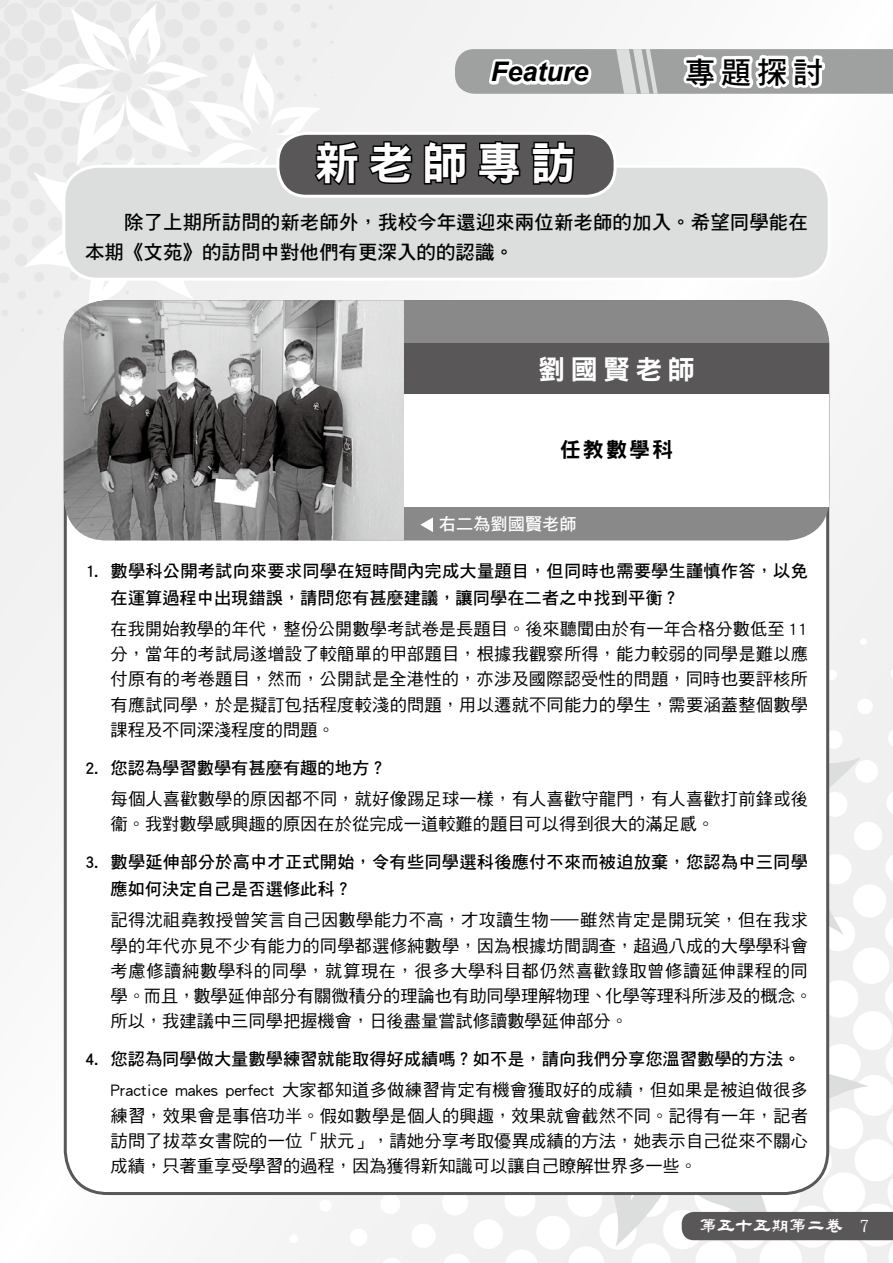
<style>
.page{position:relative;width:893px;height:1263px;background:#f6f6f6}
.page>*{position:absolute;margin:0;border:0;box-sizing:border-box;transform-origin:0 0}
.t1{font:45px "DF Hei Std W9";letter-spacing:.2em;color:#fff}
.t2{font:30px "DF Hei Std W7";color:#000}
.t3{font:italic 700 27px "Arial";color:#000}
.t4{font:27px "DF Hei Std W9";letter-spacing:.2em;color:#fff}
.t5{font:21px "DF Hei Std W9";letter-spacing:.1em;color:#000}
.t6{font:19.5px/30px "DF Hei Std W7";color:#000}
.t7{font:17.25px/25.2px "DF Hei Std W5";letter-spacing:.01em;color:#000;text-align:justify}
.t8{font:17.25px/27px "DF Hei Std W7";color:#000}
.t9{font:17.25px "DF Hei Std W7";color:#fff}
.t10{font:15.45px "winman tun 10002";color:#fff;scale:1.16 1}
</style>
<div class="page">
<svg style="left:829px;top:656px;width:32px;height:288px"></svg>
<svg style="left:535px;top:944px;width:334px;height:302px"></svg>
<svg style="left:1px;top:0;width:262px;height:349px"></svg>
<svg style="left:0;top:0;width:1px;height:282px"></svg>
<div style="left:64px;top:166px;width:765px;height:113px;background:#dcdddd;border-radius:34px"></div>
<div style="left:62px;top:165px;width:769px;height:116px;border:3px solid #fff;border-radius:34px"></div>
<div style="left:278px;top:133px;width:337px;height:63px;background:#595757;border-radius:28px"></div>
<div style="left:276px;top:132px;width:341px;height:66px;border:3px solid #fff;border-radius:28px"></div>
<svg style="left:20px;top:3px;width:394px;height:319px"></svg>
<svg style="left:423px;top:140px;width:44px;height:45px"></svg>
<svg style="left:478px;top:141px;width:43px;height:44px"></svg>
<svg style="left:531px;top:141px;width:44px;height:44px"></svg>
<div style="left:65px;top:302px;width:763px;height:891px;background:#fff;border-radius:43px"></div>
<div style="left:404px;top:300px;width:425px;height:240px;background:#898989"></div>
<div style="left:337px;top:344px;width:492px;height:50px;background:#595757"></div>
<div style="left:337px;top:394px;width:492px;height:113px;background:#fff"></div>
<svg style="left:420px;top:517px;width:13px;height:15px"></svg>
<img style="left:64px;top:300px;width:340px;height:240px">
<svg style="left:455px;top:49px;width:438px;height:45px"></svg>
<div style="left:682px;top:1212px;width:211px;height:28px;background:#595757"></div>
<h3 class="t3" style="left:491px;top:54px;width:99px">Feature</h3>
<h2 class="t2" style="left:685px;top:56px;width:139px">專題探討</h2>
<h1 class="t1" style="left:314px;top:139px;width:263px">新老師專訪</h1>
<p class="t6" style="left:85px;top:207px;width:724px">　　除了上期所訪問的新老師外，我校今年還迎來兩位新老師的加入。希望同學能在本期《文苑》的訪問中對他們有更深入的的認識。</p>
<h3 class="t4" style="left:538px;top:354px;width:158px">劉國賢老師</h3>
<p class="t5" style="left:560px;top:438px;width:115px">任教數學科</p>
<p class="t9" style="left:439px;top:515px;width:139px">右二為劉國賢老師</p>
<p class="t8" style="left:111px;top:557px;width:699px;text-indent:-26px">1. 數學科公開考試向來要求同學在短時間內完成大量題目，但同時也需要學生謹慎作答，以免在運算過程中出現錯誤，請問您有甚麼建議，讓同學在二者之中找到平衡？</p>
<p class="t7" style="left:111px;top:616px;width:699px">在我開始教學的年代，整份公開數學考試卷是長題目。後來聽聞由於有一年合格分數低至 11分，當年的考試局遂增設了較簡單的甲部題目，根據我觀察所得，能力較弱的同學是難以應付原有的考卷題目，然而，公開試是全港性的，亦涉及國際認受性的問題，同時也要評核所有應試同學，於是擬訂包括程度較淺的問題，用以遷就不同能力的學生，需要涵蓋整個數學課程及不同深淺程度的問題。</p>
<p class="t8" style="left:85px;top:754px;width:303px">2. 您認為學習數學有甚麼有趣的地方？</p>
<p class="t7" style="left:111px;top:786px;width:699px">每個人喜歡數學的原因都不同，就好像踢足球一樣，有人喜歡守龍門，有人喜歡打前鋒或後衞。我對數學感興趣的原因在於從完成一道較難的題目可以得到很大的滿足感。</p>
<p class="t8" style="left:111px;top:848px;width:699px;text-indent:-26px">3. 數學延伸部分於高中才正式開始，令有些同學選科後應付不來而被迫放棄，您認為中三同學應如何決定自己是否選修此科？</p>
<p class="t7" style="left:111px;top:907px;width:703px;text-align:left">記得沈祖堯教授曾笑言自己因數學能力不高，才攻讀生物—雖然肯定是開玩笑，但在我求學的年代亦見不少有能力的同學都選修純數學，因為根據坊間調查，超過八成的大學學科會考慮修讀純數學科的同學，就算現在，很多大學科目都仍然喜歡錄取曾修讀延伸課程的同學。而且，數學延伸部分有關微積分的理論也有助同學理解物理、化學等理科所涉及的概念。所以，我建議中三同學把握機會，日後盡量嘗試修讀數學延伸部分。</p>
<p class="t8" style="left:85px;top:1045px;width:717px">4. 您認為同學做大量數學練習就能取得好成績嗎？如不是，請向我們分享您溫習數學的方法。</p>
<p class="t7" style="left:111px;top:1077px;width:699px">Practice makes perfect 大家都知道多做練習肯定有機會獲取好的成績，但如果是被迫做很多練習，效果會是事倍功半。假如數學是個人的興趣，效果就會截然不同。記得有一年，記者訪問了拔萃女書院的一位「狀元」，請她分享考取優異成績的方法，她表示自己從來不關心成績，只著重享受學習的過程，因為獲得新知識可以讓自己瞭解世界多一些。</p>
<p class="t10" style="left:699px;top:1218px;width:147px">第五十五期第二卷 7</p>
</div>
